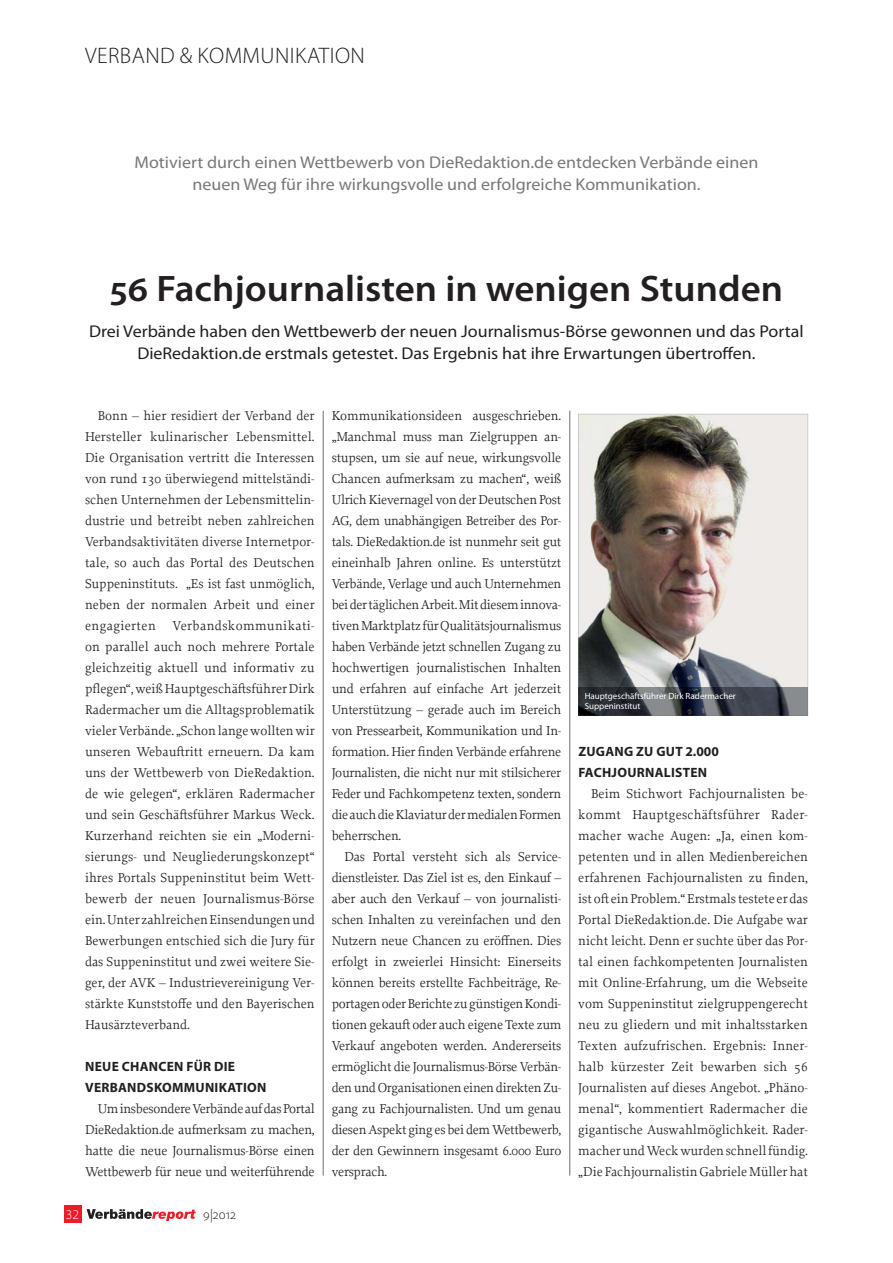
<style>
.page{position:relative;width:893px;height:1263px;background:#fff}
.page>*{position:absolute;margin:0;border:0;box-sizing:border-box;transform-origin:0 0}
.t1{font:600 37.05px "Myriad Pro";color:#231f20;scale:1.05 1}
.t2{font:300 22.5px "Myriad Pro";letter-spacing:.02em;color:#231f20}
.t3{font:17.1px/22.8px "Myriad Pro";color:#231f20;text-align:center;scale:1.05 1}
.t4{font:17.1px/22.8px "Myriad Pro";color:#77787b;text-align:center;scale:1.05 1}
.t5{font:13.5px/21px "Proforma";letter-spacing:-.015em;color:#231f20;text-align:justify}
.t6{font:700 13.5px/21px "Myriad Pro";letter-spacing:.02em;color:#231f20}
.t7{font:300 13.5px "Myriad Pro";color:#231f20}
.t8{font:300 13.5px "Myriad Pro";color:#fff}
.t9{font:9px/10.5px "Myriad Pro";color:#fff}
</style>
<div class="page">
<hr style="left:323px;top:411px;width:1px;height:764px;background:#6d6e70">
<hr style="left:570px;top:411px;width:1px;height:764px;background:#6d6e70">
<div style="left:64px;top:1205px;width:18px;height:17px;background:#ed1c2b"></div>
<svg style="left:87px;top:1209px;width:109px;height:12px"></svg>
<img style="left:578px;top:414px;width:230px;height:273px">
<svg style="left:578px;top:687px;width:230px;height:29px;background:#444950"></svg>
<h2 class="t2" style="left:85px;top:47px;width:281px">VERBAND &amp; KOMMUNIKATION</h2>
<p class="t4" style="left:134px;top:152px;width:596px">Motiviert durch einen Wettbewerb von DieRedaktion.de entdecken Verbände einen neuen Weg für ihre wirkungsvolle und erfolgreiche Kommunikation.</p>
<h1 class="t1" style="left:110px;top:275px;width:643px">56 Fachjournalisten in wenigen Stunden</h1>
<p class="t3" style="left:89px;top:321px;width:682px">Drei Verbände haben den Wettbewerb der neuen Journalismus-Börse gewonnen und das Portal<br>DieRedaktion.de erstmals getestet. Das Ergebnis hat ihre Erwartungen übertroffen.</p>
<p class="t5" style="left:85px;top:406px;width:231px;text-indent:13px">Bonn – hier residiert der Verband der Hersteller kulinarischer Lebensmittel.<br>Die Organisation vertritt die Interessen von rund 130 überwiegend mittelständi&shy;schen Unternehmen der Lebensmittelin&shy;dustrie und betreibt neben zahlreichen Verbandsaktivitäten diverse Internetpor&shy;tale, so auch das Portal des Deutschen Suppeninstituts. „Es ist fast unmöglich, neben der normalen Arbeit und einer engagierten Verbandskommunikati&shy;on parallel auch noch mehrere Portale gleichzeitig aktuell und informativ zu pflegen“, weiß Hauptgeschäftsführer Dirk Radermacher um die Alltagsproblematik vieler Verbände. „Schon lange wollten wir unseren Webauftritt erneuern. Da kam uns der Wettbewerb von DieRedaktion. de wie gelegen“, erklären Radermacher und sein Geschäftsführer Markus Weck.<br>Kurzerhand reichten sie ein „Moderni&shy;sierungs- und Neugliederungskonzept“ ihres Portals Suppeninstitut beim Wett&shy;bewerb der neuen Journalismus-Börse ein. Unter zahlreichen Einsendungen und Bewerbungen entschied sich die Jury für das Suppeninstitut und zwei weitere Sie&shy;ger, der AVK – Industrievereinigung Ver&shy;stärkte Kunststoffe und den Bayerischen Hausärzteverband.</p>
<p class="t6" style="left:85px;top:1057px;width:183px">NEUE CHANCEN FÜR DIE<br>VERBANDSKOMMUNIKATION</p>
<p class="t5" style="left:85px;top:1099px;width:231px;text-indent:13px">Um insbesondere Verbände auf das Portal DieRedaktion.de aufmerksam zu machen, hatte die neue Journalismus-Börse einen Wettbewerb für neue und weiterführende</p>
<p class="t8" style="left:66px;top:1209px;width:15px">32</p>
<p class="t7" style="left:203px;top:1209px;width:34px">9|2012</p>
<p class="t5" style="left:332px;top:406px;width:231px">Kommunikationsideen ausgeschrieben. „Manchmal muss man Zielgruppen an&shy;stupsen, um sie auf neue, wirkungsvolle Chancen aufmerksam zu machen“, weiß Ulrich Kievernagel von der Deutschen Post AG, dem unabhängigen Betreiber des Por&shy;tals. DieRedaktion.de ist nunmehr seit gut eineinhalb Jahren online. Es unterstützt Verbände, Verlage und auch Unternehmen bei der täglichen Arbeit. Mit diesem innova&shy;tiven Marktplatz für Qualitätsjournalismus haben Verbände jetzt schnellen Zugang zu hochwertigen journalistischen Inhalten und erfahren auf einfache Art jederzeit Unterstützung – gerade auch im Bereich von Pressearbeit, Kommunikation und In&shy;formation. Hier finden Verbände erfahrene Journalisten, die nicht nur mit stilsicherer Feder und Fachkompetenz texten, sondern die auch die Klaviatur der medialen Formen beherrschen.</p>
<p class="t5" style="left:332px;top:847px;width:231px;text-indent:13px">Das Portal versteht sich als Service&shy;dienstleister. Das Ziel ist es, den Einkauf – aber auch den Verkauf – von journalisti&shy;schen Inhalten zu vereinfachen und den Nutzern neue Chancen zu eröffnen. Dies erfolgt in zweierlei Hinsicht: Einerseits können bereits erstellte Fachbeiträge, Re&shy;portagen oder Berichte zu günstigen Kondi&shy;tionen gekauft oder auch eigene Texte zum Verkauf angeboten werden. Andererseits ermöglicht die Journalismus-Börse Verbän&shy;den und Organisationen einen direkten Zu&shy;gang zu Fachjournalisten. Und um genau diesen Aspekt ging es bei dem Wettbewerb, der den Gewinnern insgesamt 6.000 Euro versprach.</p>
<p class="t9" style="left:585px;top:691px;width:153px">Hauptgeschäftsführer Dirk Radermacher<br>Suppeninstitut</p>
<p class="t6" style="left:578px;top:742px;width:142px">ZUGANG ZU GUT 2.000<br>FACHJOURNALISTEN</p>
<p class="t5" style="left:578px;top:784px;width:231px;text-indent:13px">Beim Stichwort Fachjournalisten be&shy;kommt Hauptgeschäftsführer Rader&shy;macher wache Augen: „Ja, einen kom&shy;petenten und in allen Medienbereichen erfahrenen Fachjournalisten zu finden, ist oft ein Problem.“ Erstmals testete er das Portal DieRedaktion.de. Die Aufgabe war nicht leicht. Denn er suchte über das Por&shy;tal einen fachkompetenten Journalisten mit Online-Erfahrung, um die Webseite vom Suppeninstitut zielgruppengerecht neu zu gliedern und mit inhaltsstarken Texten aufzufrischen. Ergebnis: Inner&shy;halb kürzester Zeit bewarben sich 56<br>Journalisten auf dieses Angebot. „Phäno&shy;menal“, kommentiert Radermacher die gigantische Auswahlmöglichkeit. Rader&shy;macher und Weck wurden schnell fündig. „Die Fachjournalistin Gabriele Müller hat</p>
</div>
